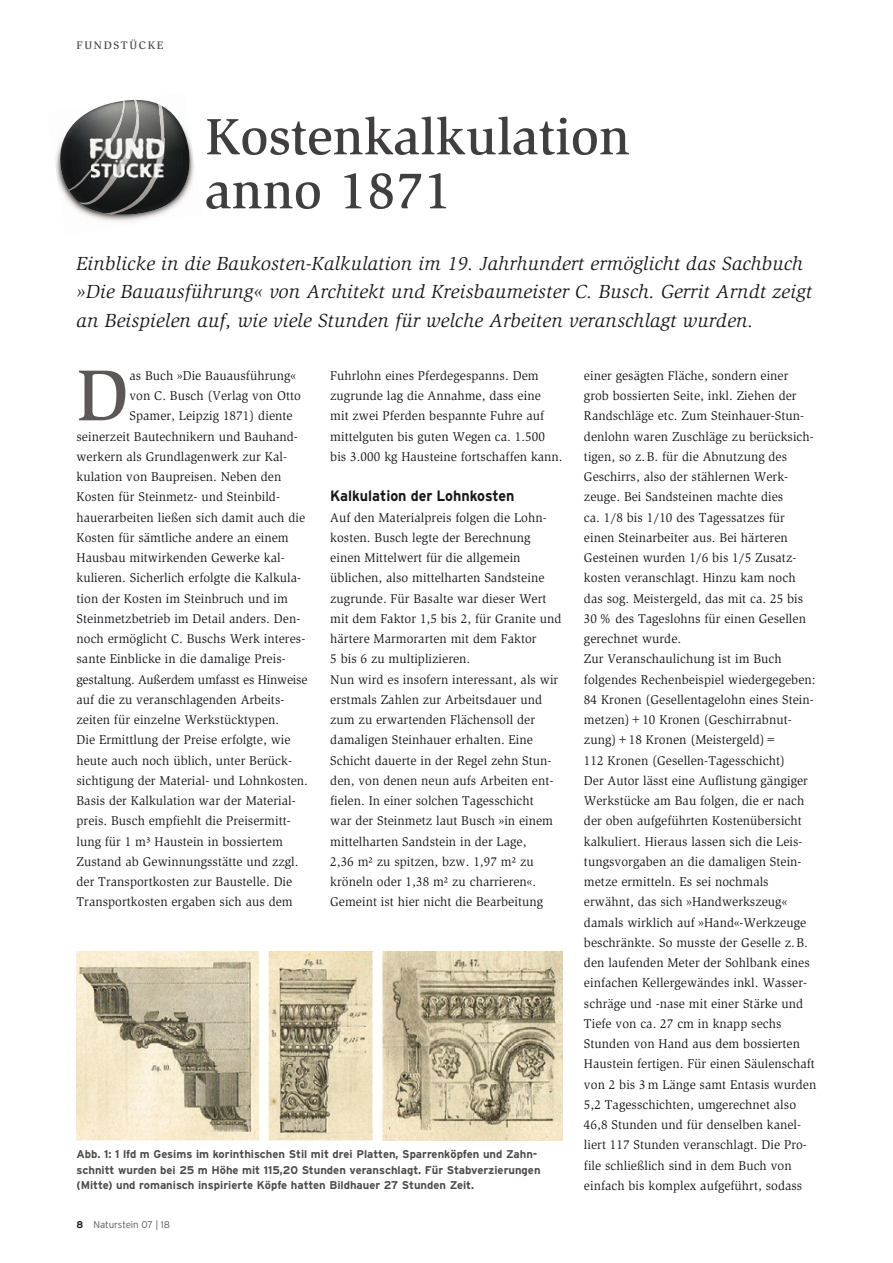
<style>
.page{position:relative;width:893px;height:1263px;background:#fff}
.page>*{position:absolute;margin:0;border:0;box-sizing:border-box;transform-origin:0 0}
.t1{font:500 74.1px "Slimbach Std";color:#5b5857}
.t2{font:500 52.5px/54px "Slimbach Std";color:#403e3e}
.t3{font:italic 19.5px/28.5px "Slimbach Std";letter-spacing:.01em;color:#1a171c}
.t4{font:700 15px "Interstate";color:#1a171c;scale:.95 1}
.t5{font:13.05px/20.2px "Slimbach Std";letter-spacing:.005em;color:#1a171c}
.t6{font:13.05px "Slimbach Std";letter-spacing:-.015em;color:#1a171c}
.t7{font:700 11.25px/15.5px "Interstate";color:#4e4c4b}
.t8{font:500 11.25px "Slimbach Std";letter-spacing:.145em;color:#4e4c4b}
.t9{font:300 9.75px "Interstate";letter-spacing:-.005em;color:#5b5857}
.s1{font-weight:700;color:#1a171c}
</style>
<div class="page">
<img style="left:55px;top:150px;width:140px;height:72px">
<svg style="left:58px;top:99px;width:134px;height:116px"></svg>
<img style="left:79px;top:100px;width:61px;height:105px">
<img style="left:106px;top:104px;width:59px;height:110px">
<img style="left:90px;top:139px;width:75px;height:20px">
<img style="left:91px;top:159px;width:78px;height:19px">
<img style="left:77px;top:952px;width:486px;height:189px">
<p class="t8" style="left:77px;top:38px;width:88px">FUNDSTÜCKE</p>
<h2 class="t2" style="left:205px;top:109px;width:426px">Kostenkalkulation anno 1871</h2>
<p class="t3" style="left:77px;top:251px;width:737px">Einblicke in die Baukosten-Kalkulation im 19. Jahrhundert ermöglicht das Sachbuch »Die Bauausführung« von Architekt und Kreisbaumeister C. Busch. Gerrit Arndt zeigt an Beispielen auf, wie viele Stunden für welche Arbeiten veranschlagt wurden.</p>
<p class="t5" style="left:330px;top:366px;width:234px">Fuhrlohn eines Pferdegespanns. Dem zugrunde lag die Annahme, dass eine<br>mit zwei Pferden bespannte Fuhre auf mittel guten bis guten Wegen ca. 1.500 bis 3.000 kg Hausteine fortschaffen kann.</p>
<p class="t4" style="left:330px;top:490px;width:195px">Kalkulation der Lohnkosten</p>
<p class="t5" style="left:330px;top:508px;width:233px">Auf den Materialpreis folgen die Lohn - kosten. Busch legte der Berechnung einen Mittelwert für die allgemein üblichen, also mittelharten Sandsteine zugrunde. Für Basalte war dieser Wert mit dem Faktor 1,5 bis 2, für Granite und härtere Marmorarten mit dem Faktor<br>5 bis 6 zu multiplizieren.<br>Nun wird es insofern interessant, als wir erstmals Zahlen zur Arbeitsdauer und zum zu erwartenden Flächensoll der damaligen Steinhauer erhalten. Eine Schicht dauerte in der Regel zehn Stun&shy;den, von denen neun aufs Arbeiten ent&shy;fielen. In einer solchen Tagesschicht<br>war der Steinmetz laut Busch »in einem mittelharten Sandstein in der Lage,<br>2,36 m² zu spitzen, bzw. 1,97 m² zu kröneln oder 1,38 m² zu charrieren«.<br>Gemeint ist hier nicht die Bearbeitung</p>
<p class="t5" style="left:129px;top:366px;width:168px">as Buch »Die Bauausführung«</p>
<p class="t5" style="left:129px;top:387px;width:173px">von C. Busch (Verlag von Otto</p>
<p class="t5" style="left:129px;top:407px;width:165px">Spamer, Leipzig 1871) diente</p>
<p class="t5" style="left:77px;top:427px;width:223px">seinerzeit Bautechnikern und Bauhand-</p>
<p class="t5" style="left:77px;top:447px;width:212px">werkern als Grundlagenwerk zur Kal -</p>
<p class="t5" style="left:77px;top:468px;width:206px">kulation von Baupreisen. Neben den</p>
<p class="t5" style="left:77px;top:488px;width:205px">Kosten für Steinmetz- und Steinbild -</p>
<p class="t5" style="left:77px;top:508px;width:230px">hauerarbeiten ließen sich damit auch die</p>
<p class="t5" style="left:77px;top:528px;width:214px">Kosten für sämtliche andere an einem</p>
<p class="t5" style="left:77px;top:549px;width:210px">Hausbau mitwirkenden Gewerke kal -</p>
<p class="t5" style="left:77px;top:569px;width:226px">kulieren. Sicherlich erfolgte die Kalkula-</p>
<p class="t5" style="left:77px;top:589px;width:213px">tion der Kosten im Steinbruch und im</p>
<p class="t5" style="left:77px;top:609px;width:225px">Steinmetzbetrieb im Detail anders. Den-</p>
<p class="t5" style="left:77px;top:630px;width:230px">noch ermöglicht C. Buschs Werk interes-</p>
<p class="t5" style="left:77px;top:650px;width:211px">sante Einblicke in die damalige Preis-</p>
<p class="t6" style="left:77px;top:674px;width:233px">gestaltung. Außerdem umfasst es Hinweise</p>
<p class="t5" style="left:77px;top:690px;width:209px">auf die zu veranschlagenden Arbeits -</p>
<p class="t5" style="left:77px;top:711px;width:204px">zeiten für einzelne Werk stücktypen.</p>
<p class="t5" style="left:77px;top:731px;width:216px">Die Ermittlung der Preise erfolgte, wie</p>
<p class="t5" style="left:77px;top:751px;width:217px">heute auch noch üblich, unter Berück -</p>
<p class="t5" style="left:77px;top:771px;width:233px">sichtigung der Material- und Lohnkosten.</p>
<p class="t5" style="left:77px;top:792px;width:221px">Basis der Kalkulation war der Material-</p>
<p class="t5" style="left:77px;top:812px;width:216px">preis. Busch empfiehlt die Preisermitt-</p>
<p class="t5" style="left:77px;top:832px;width:208px">lung für 1 m³ Haustein in bossiertem</p>
<p class="t5" style="left:77px;top:852px;width:224px">Zustand ab Gewinnungsstätte und zzgl.</p>
<p class="t5" style="left:77px;top:873px;width:217px">der Trans portkos ten zur Baustelle. Die</p>
<p class="t5" style="left:77px;top:893px;width:218px">Transportkosten ergaben sich aus dem</p>
<p class="t5" style="left:584px;top:366px;width:234px">einer gesägten Fläche, sondern einer grob bossierten Seite, inkl. Ziehen der Randschläge etc. Zum Steinhauer-Stun&shy;denlohn waren Zuschläge zu berücksich&shy;tigen, so z.B. für die Abnutzung des Geschirrs, also der stählernen Werk&shy;zeuge. Bei Sandsteinen machte dies<br>ca. 1/8 bis 1/10 des Tagessatzes für einen Steinarbeiter aus. Bei härteren Gesteinen wurden 1/6 bis 1/5 Zusatz&shy;kosten veranschlagt. Hinzu kam noch das sog. Meistergeld, das mit ca. 25 bis 30 % des Tageslohns für einen Gesellen gerechnet wurde.<br>Zur Veranschaulichung ist im Buch folgendes Rechenbeispiel wiedergegeben:<br>84 Kronen (Gesellentagelohn eines Stein&shy;metzen)+10 Kronen (Geschirrabnut&shy;zung)+18 Kronen (Meistergeld)=<br>112 Kronen (Gesellen-Tagesschicht)<br>Der Autor lässt eine Auflistung gängiger Werkstücke am Bau folgen, die er nach der oben aufgeführten Kostenübersicht kalkuliert. Hieraus lassen sich die Leis - tungsvorgaben an die damaligen Stein&shy;metze ermitteln. Es sei nochmals erwähnt, das sich »Handwerkszeug« damals wirklich auf »Hand«-Werkzeuge beschränkte. So musste der Geselle z.B. den laufenden Meter der Sohlbank eines einfachen Kellergewändes inkl. Wasser&shy;schräge und -nase mit einer Stärke und Tiefe von ca. 27 cm in knapp sechs Stunden von Hand aus dem bossierten Haustein fer tigen. Für einen Säulenschaft von 2 bis 3 m Länge samt Entasis wurden 5,2 Tagesschichten, umgerechnet also 46,8 Stunden und für denselben kanel&shy;liert 117 Stunden veranschlagt. Die Pro&shy;file schließlich sind in dem Buch von einfach bis komplex aufgeführt, sodass</p>
<h1 class="t1" style="left:77px;top:351px;width:53px">D</h1>
<p class="t7" style="left:77px;top:1148px;width:465px">Abb. 1: 1 lfd m Gesims im korinthischen Stil mit drei Platten, Sparrenköpfen und Zahn&shy;schnitt wurden bei 25 m Höhe mit 115,20 Stunden veranschlagt. Für Stabverzierungen (Mitte) und romanisch inspirierte Köpfe hatten Bildhauer 27 Stunden Zeit.</p>
<p class="t9" style="left:77px;top:1221px;width:95px"><span class="s1">8</span> Naturstein 07 | 18</p>
</div>
